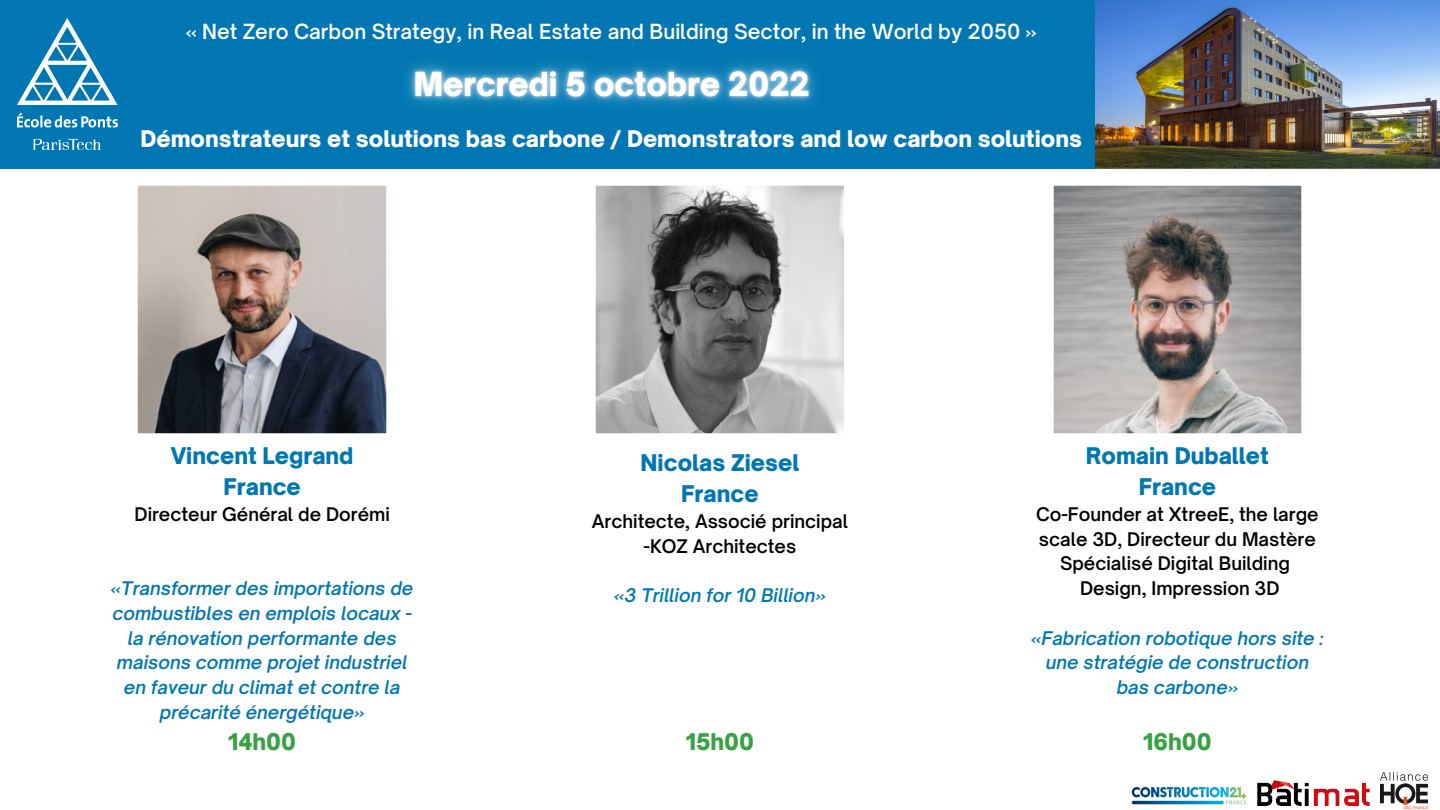
<style>
.page{position:relative;width:1440px;height:810px;background:#fff}
.page>*{position:absolute;margin:0;border:0;box-sizing:border-box;transform-origin:0 0}
.t1{font:900 22px "Open Sauce One";color:#fff}
.t2{font:900 22px/30.8px "Open Sauce One";color:#0077b2;text-align:center}
.t3{font:900 22px "Open Sauce One";color:#37a144}
.t4{font:600 20px "Open Sauce One";color:#fff}
.t5{font:italic 600 18px/24.8px "Open Sauce One";color:#0077b2;text-align:center}
.t6{font:600 18px/24.8px "Open Sauce One";color:#000;text-align:center}
</style>
<div class="page">
<div style="left:0;top:0;width:1440px;height:169px;background:#0077b2"></div>
<img style="left:1096px;top:0;width:344px;height:169px">
<img style="left:18px;top:19px;width:99px;height:130px">
<img style="left:138px;top:185px;width:248px;height:248px">
<img style="left:596px;top:185px;width:248px;height:248px">
<img style="left:1053px;top:185px;width:248px;height:248px">
<img style="left:405px;top:63px;width:411px;height:43px">
<img style="left:1380px;top:773px;width:47px;height:36px">
<img style="left:1258px;top:781px;width:112px;height:25px">
<img style="left:1131px;top:786px;width:116px;height:19px">
<p class="t4" style="left:186px;top:19px;width:852px">« Net Zero Carbon Strategy, in Real Estate and Building Sector, in the World by 2050 »</p>
<p class="t1" style="left:141px;top:125px;width:943px">Démonstrateurs et solutions bas carbone / Demonstrators and low carbon solutions</p>
<p class="t2" style="left:171px;top:440px;width:184px">Vincent Legrand<br>France</p>
<p class="t6" style="left:135px;top:502px;width:257px">Directeur Général de Dorémi</p>
<p class="t5" style="left:111px;top:576px;width:304px">«Transformer des importations de combustibles en emplois locaux - la rénovation performante des maisons comme projet industriel en faveur du climat et contre la précarité énergétique»</p>
<p class="t2" style="left:641px;top:447px;width:160px">Nicolas Ziesel<br>France</p>
<p class="t6" style="left:592px;top:509px;width:258px">Architecte, Associé principal -KOZ Architectes</p>
<p class="t5" style="left:614px;top:583px;width:213px">«3 Trillion for 10 Billion»</p>
<p class="t2" style="left:1086px;top:440px;width:184px">Romain Duballet<br>France</p>
<p class="t6" style="left:1036px;top:502px;width:284px">Co-Founder at XtreeE, the large scale 3D, Directeur du Mastère<br>Spécialisé Digital Building<br>Design, Impression 3D</p>
<p class="t5" style="left:1031px;top:625px;width:294px">«Fabrication robotique hors site : une stratégie de construction bas carbone»</p>
<p class="t3" style="left:228px;top:728px;width:69px">14h00</p>
<p class="t3" style="left:686px;top:728px;width:70px">15h00</p>
<p class="t3" style="left:1143px;top:728px;width:70px">16h00</p>
</div>
